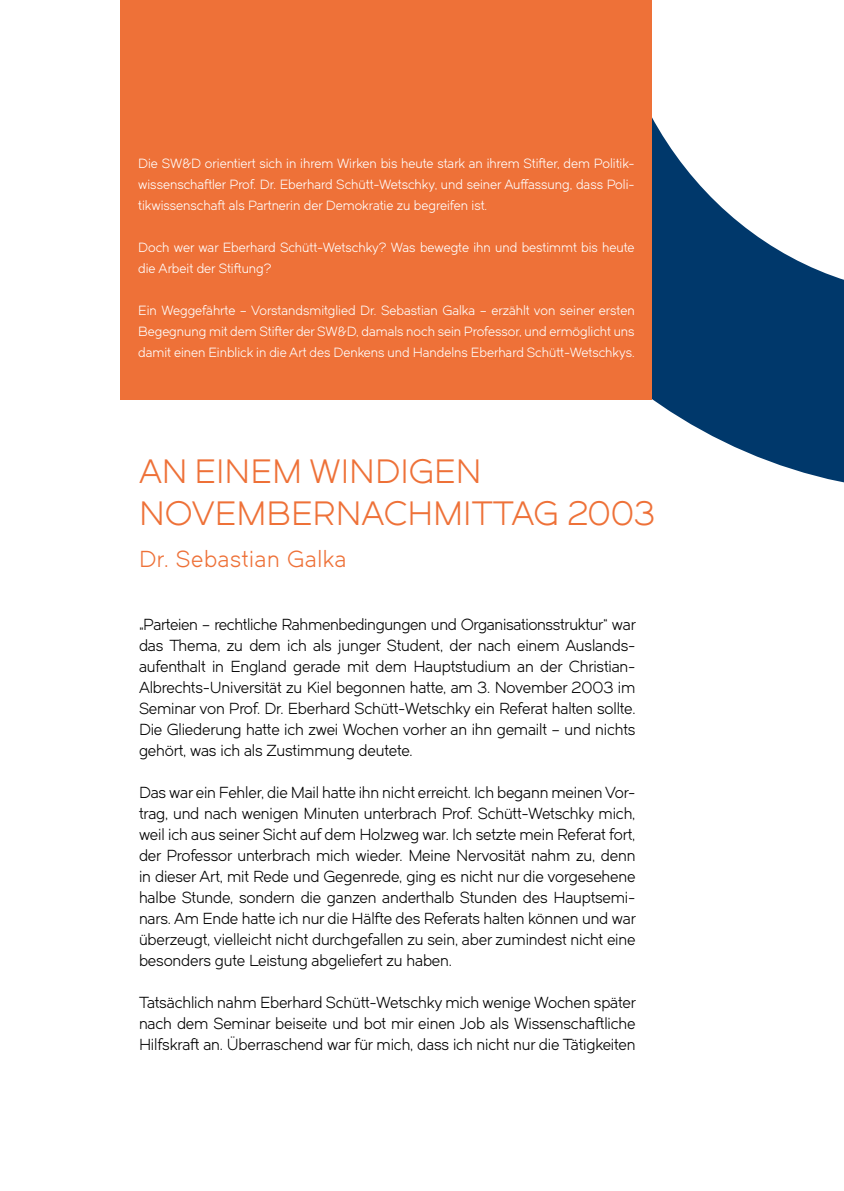
<style>
.page{position:relative;width:844px;height:1191px;background:#fff}
.page>*{position:absolute;margin:0;border:0;box-sizing:border-box;transform-origin:0 0}
.t1{font:33.25px/42px "Dual 400";color:#ee7138}
.t2{font:22.75px "Dual 400";letter-spacing:.03em;color:#ee7138}
.t3{font:15.75px/21px "Dual 400";letter-spacing:-.01em;color:#000;text-align:justify}
.t4{font:13.12px/21px "Dual 400";color:#fff;text-align:justify}
</style>
<div class="page">
<svg style="left:422px;top:0;width:421px;height:483px"></svg>
<div style="left:121px;top:0;width:530px;height:399px;background:#ee7138"></div>
<p class="t4" style="left:138px;top:153px;width:498px">Die SW&amp;D orientiert sich in ihrem Wirken bis heute stark an ihrem Stifter, dem Politik&shy;wissenschaftler Prof. Dr. Eberhard Schütt-Wetschky, und seiner Auffassung, dass Poli&shy;tikwissenschaft als Partnerin der Demokratie zu begreifen ist.</p>
<p class="t4" style="left:138px;top:237px;width:498px">Doch wer war Eberhard Schütt-Wetschky? Was bewegte ihn und bestimmt bis heute die Arbeit der Stiftung?</p>
<p class="t4" style="left:138px;top:300px;width:498px">Ein Weggefährte – Vorstandsmitglied Dr. Sebastian Galka – erzählt von seiner ersten Begegnung mit dem Stifter der SW&amp;D, damals noch sein Professor, und ermöglicht uns damit einen Einblick in die Art des Denkens und Handelns Eberhard Schütt-Wetschkys.</p>
<h1 class="t1" style="left:139px;top:450px;width:517px">AN EINEM WINDIGEN<br>NOVEMBERNACHMITTAG 2003</h1>
<h2 class="t2" style="left:139px;top:545px;width:209px">Dr. Sebastian Galka</h2>
<p class="t3" style="left:139px;top:614px;width:498px">„Parteien – rechtliche Rahmenbedingungen und Organisationsstruktur“ war das Thema, zu dem ich als junger Student, der nach einem Auslands&shy;aufenthalt in England gerade mit dem Hauptstudium an der Christian-Albrechts-Universität zu Kiel begonnen hatte, am 3. November 2003 im Seminar von Prof. Dr. Eberhard Schütt-Wetschky ein Referat halten sollte.<br>Die Gliederung hatte ich zwei Wochen vorher an ihn gemailt – und nichts gehört, was ich als Zustimmung deutete.</p>
<p class="t3" style="left:139px;top:782px;width:498px">Das war ein Fehler, die Mail hatte ihn nicht erreicht. Ich begann meinen Vor&shy;trag, und nach wenigen Minuten unterbrach Prof. Schütt-Wetschky mich, weil ich aus seiner Sicht auf dem Holzweg war. Ich setzte mein Referat fort, der Professor unterbrach mich wieder. Meine Nervosität nahm zu, denn in dieser Art, mit Rede und Gegenrede, ging es nicht nur die vorgesehene halbe Stunde, sondern die ganzen anderthalb Stunden des Hauptsemi&shy;nars. Am Ende hatte ich nur die Hälfte des Referats halten können und war überzeugt, vielleicht nicht durchgefallen zu sein, aber zumindest nicht eine besonders gute Leistung abgeliefert zu haben.</p>
<p class="t3" style="left:139px;top:992px;width:498px">Tatsächlich nahm Eberhard Schütt-Wetschky mich wenige Wochen später nach dem Seminar beiseite und bot mir einen Job als Wissenschaftliche Hilfskraft an. Überraschend war für mich, dass ich nicht nur die Tätigkeiten</p>
</div>
